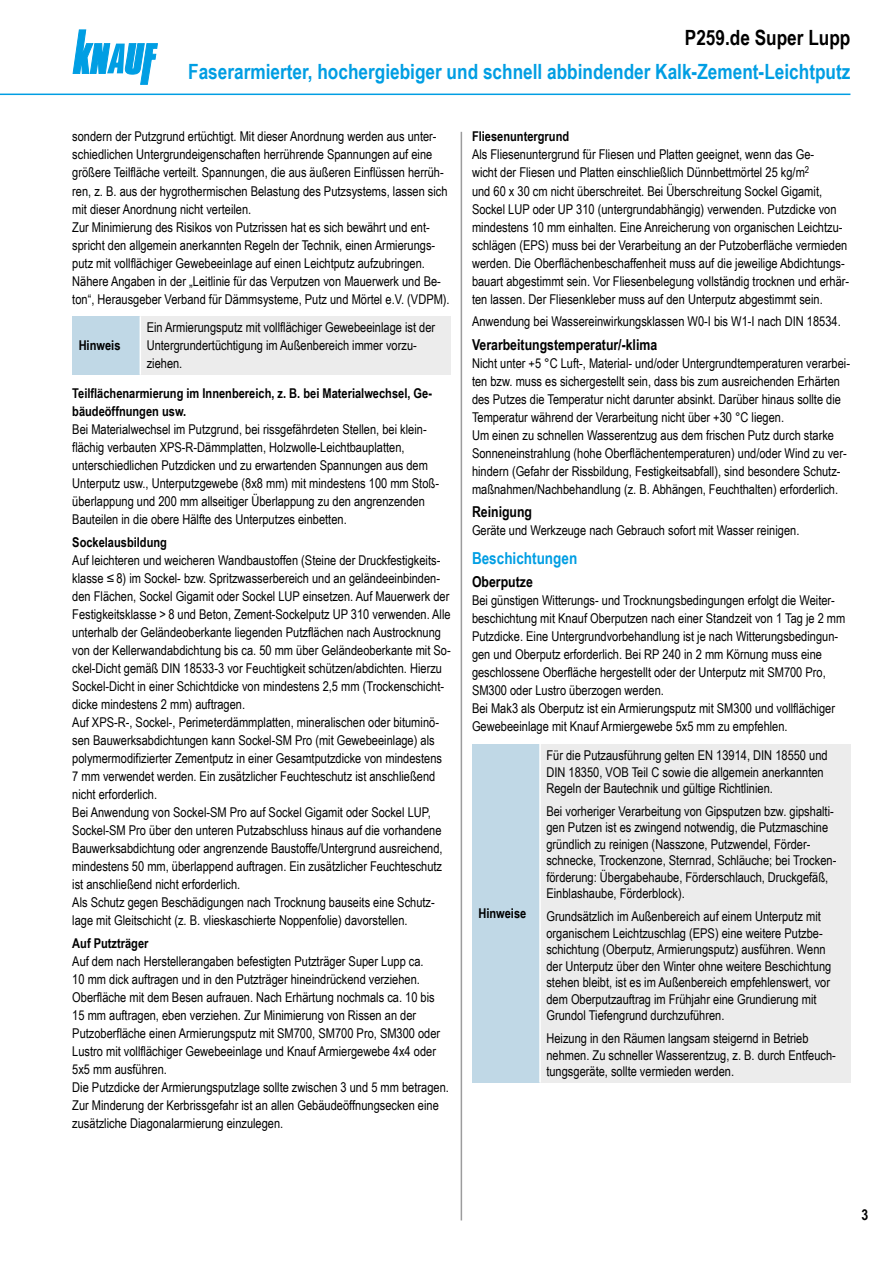
<style>
.page{position:relative;width:893px;height:1263px;background:#fff}
.page>*{position:absolute;margin:0;border:0;box-sizing:border-box;transform-origin:0 0}
.t1{font:700 21px "Arial Narrow";color:#009ee3}
.t2{font:700 21px "Arial Narrow";color:#000}
.Ue3_11cyan_TB{font:700 16.5px "Arial Narrow";color:#009ee3}
.Ue4_10schwarz_TB{font:700 15px "Arial Narrow";color:#000}
.Text_TB{font:13.5px/18px "Arial Narrow";color:#000}
.Hinweis_Text_Abs_o_T{font:13.5px/16.5px "Arial Narrow";color:#000}
.Hinweis_Text_TB{font:13.5px/16.5px "Arial Narrow";color:#000}
.Ue5_9schwarz_TB{font:700 13.5px/18px "Arial Narrow";color:#000}
.Text_Abs_o_TB{font:13.5px "Arial Narrow";color:#000}
.Hinweis_TB{font:700 13.5px "Arial Narrow";color:#000}
</style>
<div class="page">
<svg style="left:73px;top:30px;width:84px;height:54px"></svg>
<hr style="left:0;top:94px;width:850px;height:1px;background:#009ee3">
<hr style="left:461px;top:132px;width:1px;height:1088px;background:#9c9c9d">
<div style="left:72px;top:316px;width:68px;height:59px;background:#c0d8e6"></div>
<div style="left:140px;top:316px;width:311px;height:59px;background:#ececec"></div>
<hr style="left:140px;top:316px;width:1px;height:59px;background:#fff">
<div style="left:472px;top:744px;width:68px;height:338px;background:#c0d8e6"></div>
<div style="left:540px;top:744px;width:310px;height:338px;background:#ececec"></div>
<hr style="left:539px;top:744px;width:2px;height:338px;background:#fff">
<h1 class="t2" style="left:685px;top:22px;width:167px">P259.de Super Lupp</h1>
<h1 class="t1" style="left:188px;top:56px;width:664px">Faserarmierter, hochergiebiger und schnell abbindender Kalk-Zement-Leichtputz</h1>
<p class="Text_TB" style="left:72px;top:127px;width:377px">sondern der Putzgrund ertüchtigt. Mit dieser Anordnung werden aus unter&shy;schiedlichen Untergrundeigenschaften herrührende Spannungen auf eine größere Teilfläche verteilt. Spannungen, die aus äußeren Einflüssen herrüh&shy;ren, z. B. aus der hygrothermischen Belastung des Putzsystems, lassen sich mit dieser Anordnung nicht verteilen.</p>
<p class="Text_TB" style="left:72px;top:217px;width:364px">Zur Minimierung des Risikos von Putzrissen hat es sich bewährt und ent&shy;spricht den allgemein anerkannten Regeln der Technik, einen Armierungs&shy;putz mit vollflächiger Gewebeeinlage auf einen Leichtputz aufzubringen.</p>
<p class="Text_TB" style="left:72px;top:271px;width:379px">Nähere Angaben in der „Leitlinie für das Verputzen von Mauerwerk und Be&shy;ton“, Herausgeber Verband für Dämmsysteme, Putz und Mörtel e.V. (VDPM).</p>
<p class="Hinweis_TB" style="left:79px;top:335px;width:43px">Hinweis</p>
<p class="Text_TB" style="left:147px;top:318px;width:290px">Ein Armierungsputz mit vollflächiger Gewebeeinlage ist der<br>Untergrundertüchtigung im Außenbereich immer vorzu&shy;ziehen.</p>
<p class="Ue5_9schwarz_TB" style="left:72px;top:383px;width:361px">Teilflächenarmierung im Innenbereich, z. B. bei Materialwechsel, Ge&shy;bäudeöffnungen usw.</p>
<p class="Text_TB" style="left:72px;top:419px;width:368px">Bei Materialwechsel im Putzgrund, bei rissgefährdeten Stellen, bei klein&shy;flächig verbauten XPS-R-Dämmplatten, Holzwolle-Leichtbauplatten, unterschiedlichen Putzdicken und zu erwartenden Spannungen aus dem Unterputz usw., Unterputzgewebe (8x8 mm) mit mindestens 100 mm Stoß&shy;überlappung und 200 mm allseitiger Überlappung zu den angrenzenden Bauteilen in die obere Hälfte des Unterputzes einbetten.</p>
<p class="Ue5_9schwarz_TB" style="left:72px;top:532px;width:96px">Sockelausbildung</p>
<p class="Text_TB" style="left:72px;top:551px;width:380px">Auf leichteren und weicheren Wandbaustoffen (Steine der Druckfestigkeits&shy;klasse ≤ 8) im Sockel- bzw. Spritzwasserbereich und an geländeeinbinden&shy;den Flächen, Sockel Gigamit oder Sockel LUP einsetzen. Auf Mauerwerk der Festigkeitsklasse &gt; 8 und Beton, Zement-Sockelputz UP 310 verwenden. Alle unterhalb der Geländeoberkante liegenden Putzflächen nach Austrocknung von der Kellerwandabdichtung bis ca. 50 mm über Geländeoberkante mit So&shy;ckel-Dicht gemäß DIN 18533-3 vor Feuchtigkeit schützen/abdichten. Hierzu Sockel-Dicht in einer Schichtdicke von mindestens 2,5 mm (Trockenschicht&shy;dicke mindestens 2 mm) auftragen.</p>
<p class="Text_TB" style="left:72px;top:713px;width:371px">Auf XPS-R-, Sockel-, Perimeterdämmplatten, mineralischen oder bituminö&shy;sen Bauwerksabdichtungen kann Sockel-SM Pro (mit Gewebeeinlage) als polymermodifizierter Zementputz in einer Gesamtputzdicke von mindestens 7 mm verwendet werden. Ein zusätzlicher Feuchteschutz ist anschließend nicht erforderlich.</p>
<p class="Text_TB" style="left:72px;top:803px;width:372px">Bei Anwendung von Sockel-SM Pro auf Sockel Gigamit oder Sockel LUP, Sockel-SM Pro über den unteren Putzabschluss hinaus auf die vorhandene Bauwerksabdichtung oder angrenzende Baustoffe/Untergrund ausreichend, mindestens 50 mm, überlappend auftragen. Ein zusätzlicher Feuchteschutz ist anschließend nicht erforderlich.</p>
<p class="Text_TB" style="left:72px;top:893px;width:364px">Als Schutz gegen Beschädigungen nach Trocknung bauseits eine Schutz&shy;lage mit Gleitschicht (z. B. vlieskaschierte Noppenfolie) davorstellen.</p>
<p class="Ue5_9schwarz_TB" style="left:72px;top:934px;width:78px">Auf Putzträger</p>
<p class="Text_TB" style="left:72px;top:952px;width:369px">Auf dem nach Herstellerangaben befestigten Putzträger Super Lupp ca.<br>10 mm dick auftragen und in den Putzträger hineindrückend verziehen.<br>Oberfläche mit dem Besen aufrauen. Nach Erhärtung nochmals ca. 10 bis 15 mm auftragen, eben verziehen. Zur Minimierung von Rissen an der Putzoberfläche einen Armierungsputz mit SM700, SM700 Pro, SM300 oder Lustro mit vollflächiger Gewebeeinlage und Knauf Armiergewebe 4x4 oder 5x5 mm ausführen.</p>
<p class="Text_TB" style="left:72px;top:1078px;width:378px">Die Putzdicke der Armierungsputzlage sollte zwischen 3 und 5 mm betragen.</p>
<p class="Text_TB" style="left:72px;top:1096px;width:368px">Zur Minderung der Kerbrissgefahr ist an allen Gebäudeöffnungsecken eine zusätzliche Diagonalarmierung einzulegen.</p>
<p class="Ue5_9schwarz_TB" style="left:472px;top:127px;width:99px">Fliesenuntergrund</p>
<p class="Text_TB" style="left:472px;top:145px;width:379px">Als Fliesenuntergrund für Fliesen und Platten geeignet, wenn das Ge-<br>wicht der Fliesen und Platten einschließlich Dünnbettmörtel 25 kg/m<sup>2<br></sup>und 60 x 30 cm nicht überschreitet. Bei Überschreitung Sockel Gigamit, Sockel LUP oder UP 310 (untergrundabhängig) verwenden. Putzdicke von mindestens 10 mm einhalten. Eine Anreicherung von organischen Leichtzu&shy;schlägen (EPS) muss bei der Verarbeitung an der Putzoberfläche vermieden werden. Die Oberflächenbeschaffenheit muss auf die jeweilige Abdichtungs&shy;bauart abgestimmt sein. Vor Fliesenbelegung vollständig trocknen und erhär&shy;ten lassen. Der Fliesenkleber muss auf den Unterputz abgestimmt sein.</p>
<p class="Text_Abs_o_TB" style="left:472px;top:311px;width:370px">Anwendung bei Wassereinwirkungsklassen W0-I bis W1-I nach DIN 18534.</p>
<p class="Ue4_10schwarz_TB" style="left:472px;top:333px;width:187px">Verarbeitungstemperatur/-klima</p>
<p class="Text_TB" style="left:472px;top:353px;width:379px">Nicht unter +5 °C Luft-, Material- und/oder Untergrundtemperaturen verarbei&shy;ten bzw. muss es sichergestellt sein, dass bis zum ausreichenden Erhärten des Putzes die Temperatur nicht darunter absinkt. Darüber hinaus sollte die Temperatur während der Verarbeitung nicht über +30 °C liegen.</p>
<p class="Text_TB" style="left:472px;top:425px;width:376px">Um einen zu schnellen Wasserentzug aus dem frischen Putz durch starke Sonneneinstrahlung (hohe Oberflächentemperaturen) und/oder Wind zu ver&shy;hindern (Gefahr der Rissbildung, Festigkeitsabfall), sind besondere Schutz&shy;maßnahmen/Nachbehandlung (z. B. Abhängen, Feuchthalten) erforderlich.</p>
<p class="Ue4_10schwarz_TB" style="left:472px;top:501px;width:62px">Reinigung</p>
<p class="Text_TB" style="left:472px;top:521px;width:329px">Geräte und Werkzeuge nach Gebrauch sofort mit Wasser reinigen.</p>
<p class="Ue3_11cyan_TB" style="left:472px;top:545px;width:107px">Beschichtungen</p>
<p class="Ue4_10schwarz_TB" style="left:472px;top:570px;width:62px">Oberputze</p>
<p class="Text_TB" style="left:472px;top:591px;width:375px">Bei günstigen Witterungs- und Trocknungsbedingungen erfolgt die Weiter&shy;beschichtung mit Knauf Oberputzen nach einer Standzeit von 1 Tag je 2 mm Putzdicke. Eine Untergrundvorbehandlung ist je nach Witterungsbedingun&shy;gen und Oberputz erforderlich. Bei RP 240 in 2 mm Körnung muss eine geschlossene Oberfläche hergestellt oder der Unterputz mit SM700 Pro, SM300 oder Lustro überzogen werden.</p>
<p class="Text_TB" style="left:472px;top:699px;width:365px">Bei Mak3 als Oberputz ist ein Armierungsputz mit SM300 und vollflächiger<br>Gewebeeinlage mit Knauf Armiergewebe 5x5 mm zu empfehlen.</p>
<p class="Hinweis_TB" style="left:478px;top:903px;width:49px">Hinweise</p>
<p class="Hinweis_Text_TB" style="left:546px;top:746px;width:283px">Für die Putzausführung gelten EN 13914, DIN 18550 und<br>DIN 18350, VOB Teil C sowie die allgemein anerkannten<br>Regeln der Bautechnik und gültige Richtlinien.</p>
<p class="Hinweis_Text_Abs_o_T" style="left:546px;top:802px;width:291px">Bei vorheriger Verarbeitung von Gipsputzen bzw. gipshalti&shy;gen Putzen ist es zwingend notwendig, die Putzmaschine gründlich zu reinigen (Nasszone, Putzwendel, Förder&shy;schnecke, Trockenzone, Sternrad, Schläuche; bei Trocken&shy;förderung: Übergabehaube, Förderschlauch, Druckgefäß, Einblashaube, Förderblock).</p>
<p class="Hinweis_Text_Abs_o_T" style="left:546px;top:908px;width:286px">Grundsätzlich im Außenbereich auf einem Unterputz mit organischem Leichtzuschlag (EPS) eine weitere Putzbe&shy;schichtung (Oberputz, Armierungsputz) ausführen. Wenn der Unterputz über den Winter ohne weitere Beschichtung stehen bleibt, ist es im Außenbereich empfehlenswert, vor dem Oberputzauftrag im Frühjahr eine Grundierung mit Grundol Tiefengrund durchzuführen.</p>
<p class="Hinweis_Text_Abs_o_T" style="left:546px;top:1030px;width:291px">Heizung in den Räumen langsam steigernd in Betrieb nehmen. Zu schneller Wasserentzug, z. B. durch Entfeuch&shy;tungsgeräte, sollte vermieden werden.</p>
<p class="Ue4_10schwarz_TB" style="left:861px;top:1204px;width:8px">3</p>
</div>
